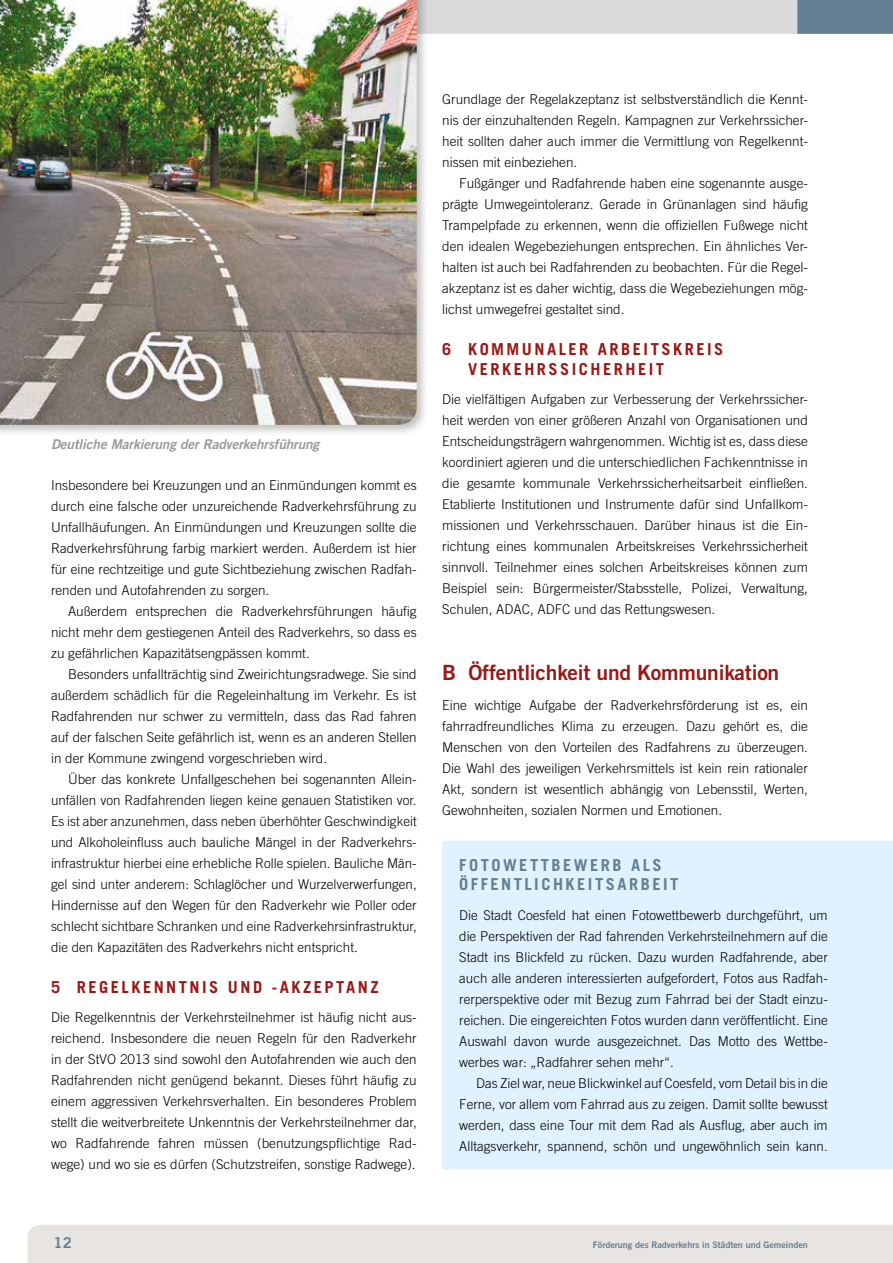
<style>
.page{position:relative;width:893px;height:1263px;background:#fff}
.page>*{position:absolute;margin:0;border:0;box-sizing:border-box;transform-origin:0 0}
.t1{font:21px "Trade Gothic Bold Two";letter-spacing:-.01em;color:#991915}
.t2{font:700 16.5px/19.8px "Trade Gothic";letter-spacing:.15em;color:#991915}
.t3{font:700 16.5px/19.8px "Trade Gothic";letter-spacing:.15em;color:#627f94}
.t4{font:15px "Trade Gothic Bold Two";color:#627f94}
.t5{font:300 13.5px/21px "Trade Gothic";color:#000;text-align:justify}
.t6{font:italic 13.5px "Trade Gothic Bold Two";letter-spacing:-.005em;color:#979a9c}
.t7{font:9px "Trade Gothic Bold Two";color:#627f94}
</style>
<div class="page">
<svg style="left:429px;top:0;width:464px;height:34px"></svg>
<div style="left:28px;top:1225px;width:865px;height:38px;background:#e8e4e1"></div>
<div style="left:0;top:0;width:429px;height:437px;background:#000;opacity:.25"></div>
<img style="left:0;top:0;width:417px;height:425px">
<div style="left:442px;top:841px;width:451px;height:328px;background:#dff2fd"></div>
<p class="t6" style="left:51px;top:436px;width:270px">Deutliche Markierung der Radverkehrsführung</p>
<p class="t5" style="left:51px;top:475px;width:367px">Insbesondere bei Kreuzungen und an Einmündungen kommt es durch eine falsche oder unzureichende Radverkehrsführung zu Unfallhäufungen. An Einmündungen und Kreuzungen sollte die Radverkehrsführung farbig markiert werden. Außerdem ist hier für eine rechtzeitige und gute Sichtbeziehung zwischen Radfah&shy;renden und Autofahrenden zu sorgen.</p>
<p class="t5" style="left:51px;top:601px;width:367px;text-indent:17px">Außerdem entsprechen die Radverkehrsführungen häufig nicht mehr dem gestiegenen Anteil des Radverkehrs, so dass es zu gefährlichen Kapazitätsengpässen kommt.</p>
<p class="t5" style="left:51px;top:664px;width:367px;text-indent:17px">Besonders unfallträchtig sind Zweirichtungsradwege. Sie sind außerdem schädlich für die Regeleinhaltung im Verkehr. Es ist Radfahrenden nur schwer zu vermitteln, dass das Rad fahren auf der falschen Seite gefährlich ist, wenn es an anderen Stellen in der Kommune zwingend vorgeschrieben wird.</p>
<p class="t5" style="left:51px;top:769px;width:367px;text-indent:17px">Über das konkrete Unfallgeschehen bei sogenannten Allein&shy;unfällen von Radfahrenden liegen keine genauen Statistiken vor.<br>Es ist aber anzunehmen, dass neben überhöhter Geschwindigkeit und Alkoholeinfluss auch bauliche Mängel in der Radverkehrs&shy;infrastruktur hierbei eine erhebliche Rolle spielen. Bauliche Män&shy;gel sind unter anderem: Schlaglöcher und Wurzelverwerfungen, Hindernisse auf den Wegen für den Radverkehr wie Poller oder schlecht sichtbare Schranken und eine Radverkehrsinfrastruktur, die den Kapazitäten des Radverkehrs nicht entspricht.</p>
<p class="t2" style="left:51px;top:977px;width:329px">5 R EGELKENNTNIS UND -AKZEPTANZ</p>
<p class="t5" style="left:51px;top:1007px;width:367px">Die Regelkenntnis der Verkehrsteilnehmer ist häufig nicht aus&shy;reichend. Insbesondere die neuen Regeln für den Radverkehr in der StVO 2013 sind sowohl den Autofahrenden wie auch den Radfahrenden nicht genügend bekannt. Dieses führt häufig zu einem aggressiven Verkehrsverhalten. Ein besonderes Problem stellt die weitverbreitete Unkenntnis der Verkehrsteilnehmer dar, wo Radfahrende fahren müssen (benutzungspflichtige Rad&shy;wege) und wo sie es dürfen (Schutzstreifen, sonstige Radwege).</p>
<p class="t5" style="left:442px;top:89px;width:367px">Grundlage der Regelakzeptanz ist selbstverständlich die Kennt&shy;nis der einzuhaltenden Regeln. Kampagnen zur Verkehrssicher&shy;heit sollten daher auch immer die Vermittlung von Regelkennt&shy;nissen mit einbeziehen.</p>
<p class="t5" style="left:442px;top:173px;width:367px;text-indent:17px">Fußgänger und Radfahrende haben eine sogenannte ausge&shy;prägte Umwegeintoleranz. Gerade in Grünanlagen sind häufig Trampelpfade zu erkennen, wenn die offiziellen Fußwege nicht den idealen Wegebeziehungen entsprechen. Ein ähnliches Ver&shy;halten ist auch bei Radfahrenden zu beobachten. Für die Regel&shy;akzeptanz ist es daher wichtig, dass die Wegebeziehungen mög&shy;lichst umwegefrei gestaltet sind.</p>
<p class="t2" style="left:468px;top:339px;width:257px;text-indent:-26px">6 KOMMUNALER ARBEITSKREIS<br>VERKEHRSSICHERHEIT</p>
<p class="t5" style="left:442px;top:389px;width:367px">Die vielfältigen Aufgaben zur Verbesserung der Verkehrssicher&shy;heit werden von einer größeren Anzahl von Organisationen und Entscheidungsträgern wahrgenommen. Wichtig ist es, dass diese koordiniert agieren und die unterschiedlichen Fachkenntnisse in die gesamte kommunale Verkehrssicherheitsarbeit einfließen.<br>Etablierte Institutionen und Instrumente dafür sind Unfallkom&shy;missionen und Verkehrsschauen. Darüber hinaus ist die Ein&shy;richtung eines kommunalen Arbeitskreises Verkehrssicherheit sinnvoll. Teilnehmer eines solchen Arbeitskreises können zum Beispiel sein: Bürgermeister/Stabsstelle, Polizei, Verwaltung, Schulen, ADAC, ADFC und das Rettungswesen.</p>
<h1 class="t1" style="left:442px;top:660px;width:339px">B Öffentlichkeit und Kommunikation</h1>
<p class="t5" style="left:442px;top:694px;width:367px">Eine wichtige Aufgabe der Radverkehrsförderung ist es, ein fahrradfreundliches Klima zu erzeugen. Dazu gehört es, die Menschen von den Vorteilen des Radfahrens zu überzeugen.<br>Die Wahl des jeweiligen Verkehrsmittels ist kein rein rationaler Akt, sondern ist wesentlich abhängig von Lebensstil, Werten, Gewohnheiten, sozialen Normen und Emotionen.</p>
<p class="t3" style="left:459px;top:854px;width:221px">FOTOWETTBEWERB ALS<br>ÖFF ENTLICHKEITSARBEIT</p>
<p class="t5" style="left:459px;top:904px;width:370px">Die Stadt Coesfeld hat einen Fotowettbewerb durchgeführt, um die Perspektiven der Rad fahrenden Verkehrsteilnehmern auf die Stadt ins Blickfeld zu rücken. Dazu wurden Radfahrende, aber auch alle anderen interessierten aufgefordert, Fotos aus Radfah&shy;rerperspektive oder mit Bezug zum Fahrrad bei der Stadt einzu&shy;reichen. Die eingereichten Fotos wurden dann veröffentlicht. Eine Auswahl davon wurde ausgezeichnet. Das Motto des Wettbe&shy;werbes war: „Radfahrer sehen mehr“.</p>
<p class="t5" style="left:459px;top:1072px;width:370px;text-indent:17px">Das Ziel war, neue Blickwinkel auf Coesfeld, vom Detail bis in die Ferne, vor allem vom Fahrrad aus zu zeigen. Damit sollte bewusst werden, dass eine Tour mit dem Rad als Ausflug, aber auch im Alltagsverkehr, spannend, schön und ungewöhnlich sein kann.</p>
<p class="t4" style="left:54px;top:1234px;width:20px">12</p>
<p class="t7" style="left:593px;top:1239px;width:217px">Förderung des Radverkehrs in Städten und Gemeinden</p>
</div>
